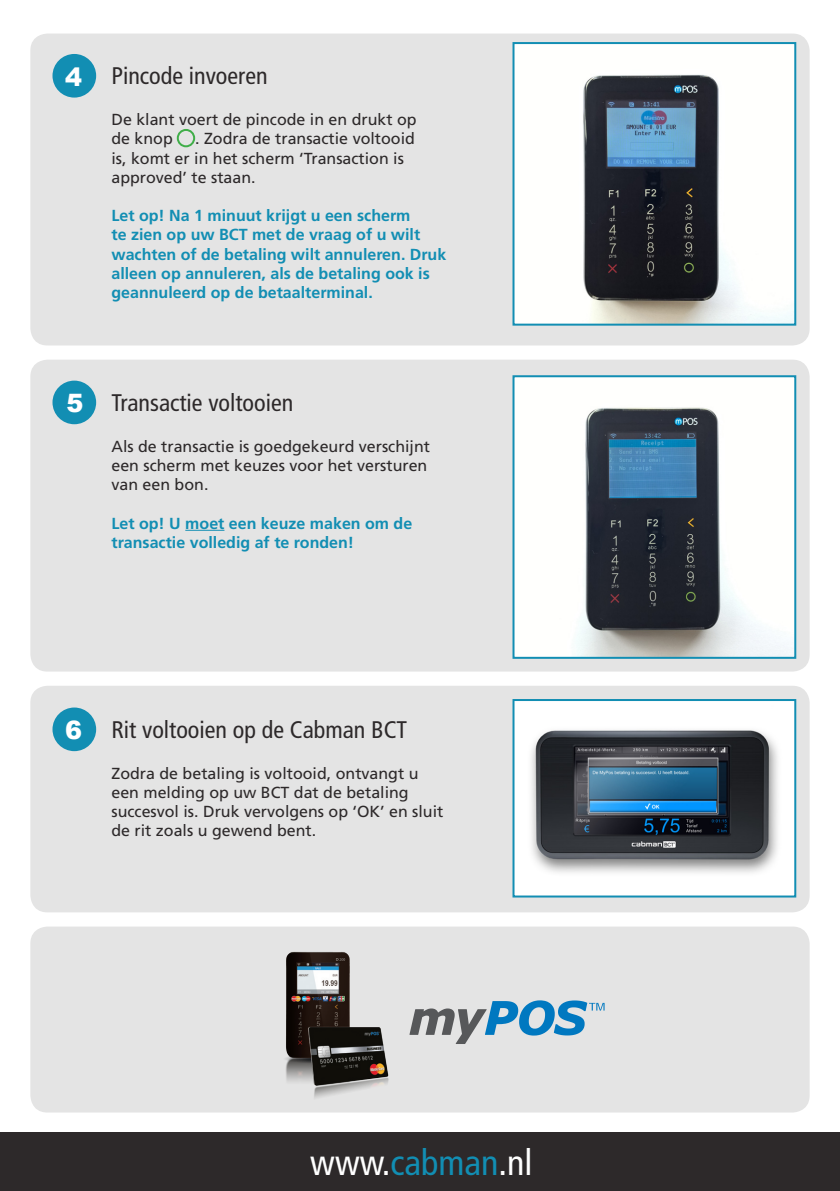
<style>
.page{position:relative;width:840px;height:1191px;background:#fff}
.page>*{position:absolute;margin:0;border:0;box-sizing:border-box;transform-origin:0 0}
.t1{font:condensed 36px "Frutiger LT Std";color:#fff}
.t2{font:900 25.4px "Arial";color:#fff}
.t3{font:condensed 24px "Frutiger LT Std";color:#2d292a}
.t4{font:16px/19.2px "Frutiger LT Std";color:#2d292a}
.t5{font:700 16px/19.2px "Frutiger LT Std";color:#128eb3}
.s1{color:#128eb3}
</style>
<div class="page">
<div style="left:30px;top:34px;width:779px;height:311px;background:#e4e4e4;border-radius:17px"></div>
<div style="left:30px;top:360px;width:779px;height:311px;background:#e4e4e4;border-radius:17px"></div>
<div style="left:30px;top:686px;width:779px;height:226px;background:#e4e4e4;border-radius:17px"></div>
<div style="left:30px;top:926px;width:779px;height:186px;background:#e4e4e4;border-radius:17px"></div>
<hr style="left:185px;top:530px;width:39px;height:1px;background:#128eb3">
<div style="left:52px;top:54px;width:44px;height:44px;background:#128eb3;border-radius:50%"></div>
<div style="left:52px;top:380px;width:44px;height:44px;background:#128eb3;border-radius:50%"></div>
<div style="left:52px;top:707px;width:44px;height:44px;background:#128eb3;border-radius:50%"></div>
<img style="left:515px;top:378px;width:277px;height:278px">
<div style="left:512px;top:375px;width:283px;height:284px;border:2px solid #128eb3"></div>
<img style="left:515px;top:702px;width:277px;height:192px">
<div style="left:512px;top:699px;width:283px;height:198px;border:2px solid #128eb3"></div>
<img style="left:515px;top:45px;width:277px;height:278px">
<div style="left:512px;top:42px;width:283px;height:284px;border:2px solid #128eb3"></div>
<svg style="left:409px;top:1000px;width:195px;height:44px"></svg>
<img style="left:285px;top:951px;width:104px;height:147px">
<div style="left:0;top:1132px;width:839px;height:59px;background:#2d292a"></div>
<div style="left:177px;top:129px;width:18px;height:18px;border:2px solid #40ae49;border-radius:50%"></div>
<p class="t2" style="left:65px;top:58px;width:18px">4</p>
<p class="t3" style="left:111px;top:62px;width:157px">Pincode invoeren</p>
<p class="t4" style="left:111px;top:110px;width:306px">De klant voert de pincode in en drukt op de knop</p>
<p class="t4" style="left:111px;top:129px;width:305px;text-indent:84px">. Zodra de transactie voltooid is, komt er in het scherm ‘Transaction is approved’ te staan.</p>
<p class="t5" style="left:111px;top:206px;width:336px">Let op! Na 1 minuut krijgt u een scherm<br>te zien op uw BCT met de vraag of u wilt wachten of de betaling wilt annuleren. Druk alleen op annuleren, als de betaling ook is geannuleerd op de betaalterminal.</p>
<p class="t2" style="left:67px;top:385px;width:18px">5</p>
<p class="t3" style="left:111px;top:388px;width:183px">Transactie voltooien</p>
<p class="t4" style="left:111px;top:437px;width:320px">Als de transactie is goedgekeurd verschijnt een scherm met keuzes voor het versturen van een bon.</p>
<p class="t5" style="left:111px;top:513px;width:302px">Let op! U moet een keuze maken om de transactie volledig af te ronden!</p>
<p class="t2" style="left:65px;top:711px;width:18px">6</p>
<p class="t3" style="left:111px;top:715px;width:297px">Rit voltooien op de Cabman BCT</p>
<p class="t4" style="left:111px;top:763px;width:333px">Zodra de betaling is voltooid, ontvangt u een melding op uw BCT dat de betaling succesvol is. Druk vervolgens op ‘OK’ en sluit de rit zoals u gewend bent.</p>
<p class="t1" style="left:310px;top:1141px;width:223px">www.<span class="s1">cabman</span>.nl</p>
</div>
